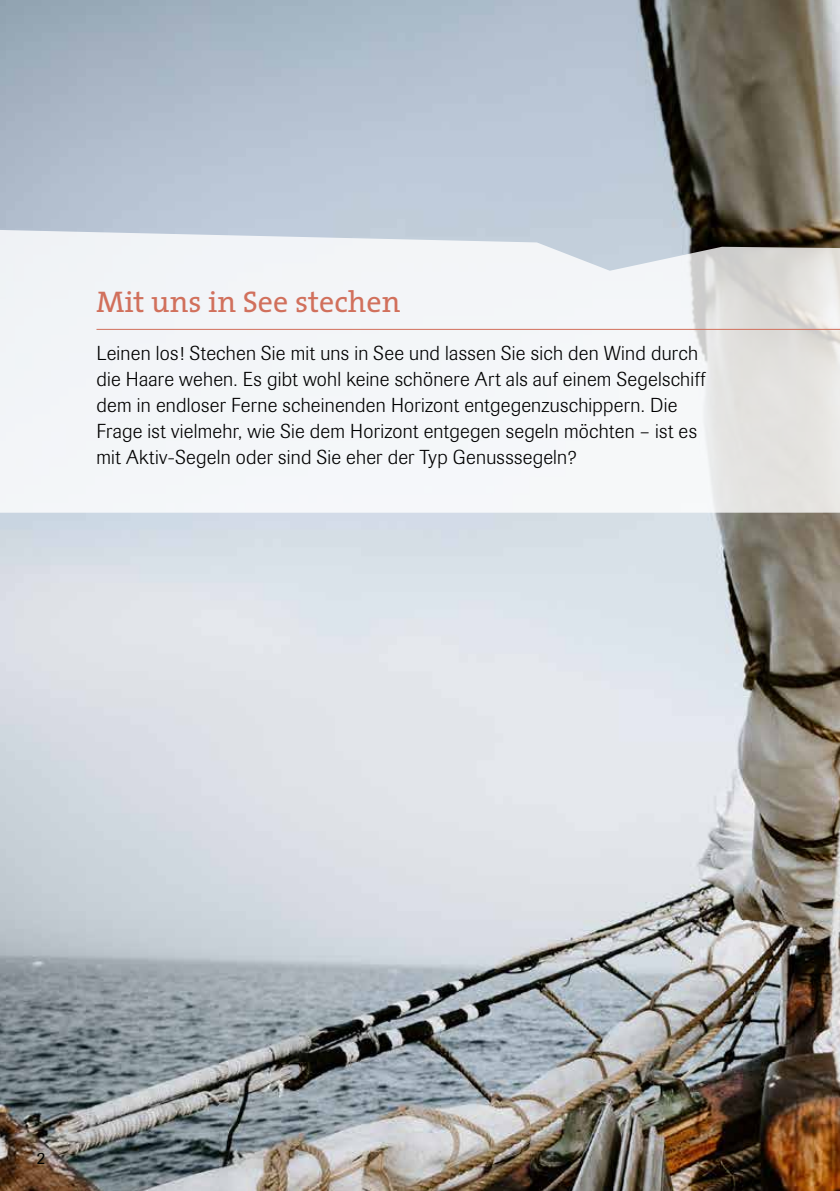
<style>
.page{position:relative;width:840px;height:1191px;background:#fff}
.page>*{position:absolute;margin:0;border:0;box-sizing:border-box;transform-origin:0 0}
.t1{font:30px "The Serif";color:#d1705c}
.t2{font:300 20px/26px "Imago";letter-spacing:.015em;color:#000}
.t3{font:17px "Imago";color:#000}
</style>
<div class="page">
<img style="left:0;top:0;width:839px;height:1191px">
<svg style="left:0;top:229px;width:839px;height:284px;fill:#f3f5f8"></svg>
<hr style="left:96px;top:329px;width:743px;height:1px;background:#d1705c">
<h1 class="t1" style="left:96px;top:277px;width:305px">Mit uns in See stechen</h1>
<p class="t2" style="left:96px;top:340px;width:610px">Leinen los! Stechen Sie mit uns in See und lassen Sie sich den Wind durch die Haare wehen. Es gibt wohl keine schönere Art als auf einem Segelschiff dem in endloser Ferne scheinenden Horizont entgegenzuschippern. Die Frage ist vielmehr, wie Sie dem Horizont entgegen segeln möchten – ist es mit Aktiv-Segeln oder sind Sie eher der Typ Genusssegeln?</p>
<p class="t3" style="left:37px;top:1148px;width:10px">2</p>
</div>
